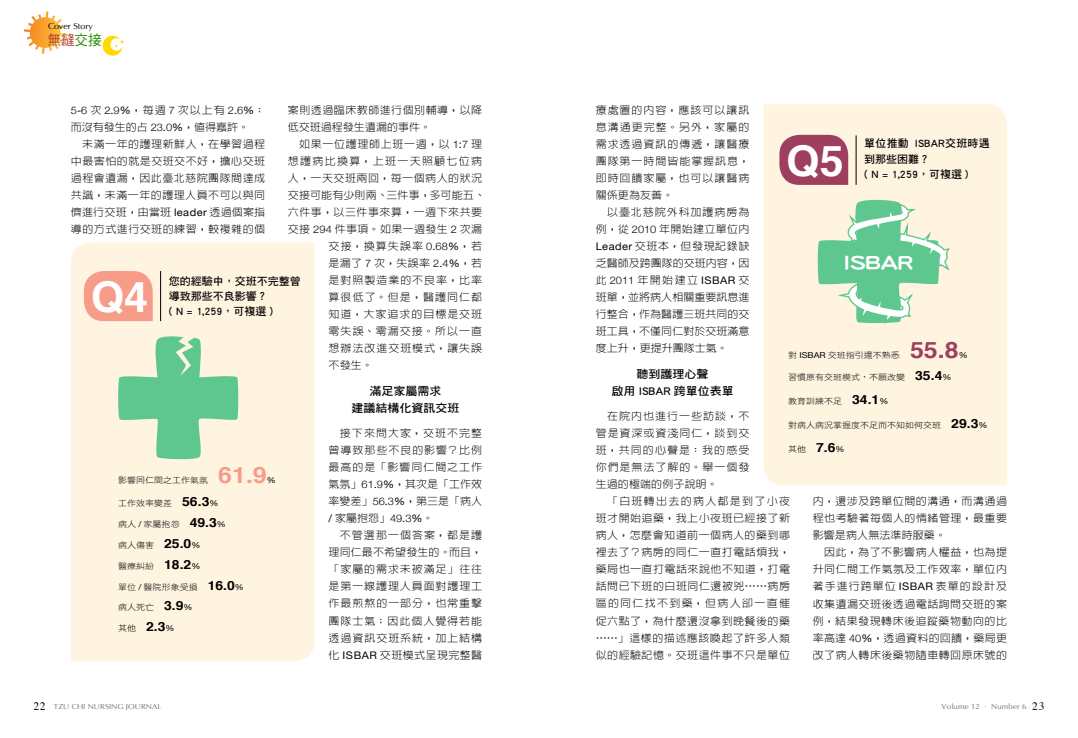
<style>
.page{position:relative;width:1078px;height:738px;background:#fff}
.page>*{position:absolute;margin:0;border:0;box-sizing:border-box;transform-origin:0 0}
.t1{font:700 42.3px "Helvetica";color:#fff}
.t2{font:700 22.5px "Helvetica";color:#f79c88;scale:1.11 1}
.t3{font:700 22.5px "Helvetica";color:#9e3f5f;scale:1.11 1}
.t4{font:20.2px "DF Yuan Std W8";color:#fff;scale:1.11 1}
.t5{font:14.2px "DF Hei Std W5";color:#b34529;scale:.95 1}
.t6{font:700 12.6px "Helvetica";color:#000;scale:1.11 1}
.t7{font:11.4px/17px "DF Hei Std W7";color:#000;text-align:center;scale:1.05 1}
.t8{font:11.4px "Times";color:#000}
.t9{font:10.8px/15.3px "DF Hei Std W7";color:#000}
.t10{font:10.8px/15.3px "DF Hei Std W7";letter-spacing:.02em;color:#000}
.t11{font:300 10.4px/17px "Lin Gothic";letter-spacing:.045em;color:#000;text-align:justify;scale:1.05 1}
.t12{font:300 10.4px/17px "Lin Gothic";color:#000;scale:1.05 1}
.t13{font:300 10.4px "Lin Gothic";letter-spacing:.085em;color:#000;scale:1.05 1}
.t14{font:300 10.4px "Lin Gothic";letter-spacing:.095em;color:#000;scale:1.05 1}
.t15{font:300 10.4px "Lin Gothic";letter-spacing:.01em;color:#000;scale:1.05 1}
.t16{font:300 10.4px "Lin Gothic";letter-spacing:.115em;color:#000;scale:1.05 1}
.t17{font:8.6px "Optima";color:#000;scale:1.05 1}
.t18{font:8.1px "DF Hei Std W3";color:#000;scale:1.11 1}
.t19{font:8.1px "Helvetica Neue";color:#000;scale:1.11 1}
.t20{font:7.5px "Optima";letter-spacing:.01em;color:#6d6e71;scale:1.06 1}
.t21{font:7.2px "Optima";color:#6d6e71;scale:1.11 1}
.s1{color:#268c00}
.s2{font-family:"Helvetica Neue"}
.s3{font-family:"Helvetica Neue";font-weight:400}
.s4{font-family:"Helvetica";font-weight:700;font-size:12.6px}
.s5{font-family:"DF Hei Std W3";font-weight:400;font-size:8.1px}
.s6{font-family:"Helvetica Neue";font-weight:400;font-size:8.1px}
.s7{font-family:"DF Hei Std W3";font-weight:400}
.s8{font-family:"C Po HK";font-weight:700}
</style>
<div class="page">
<svg style="left:24px;top:11px;width:42px;height:43px"></svg>
<svg style="left:102px;top:35px;width:22px;height:21px"></svg>
<div style="left:763px;top:104px;width:243px;height:381px;background:#fff4e0"></div>
<div style="left:71px;top:242px;width:243px;height:418px;background:#fff4e0"></div>
<hr style="left:160px;top:271px;width:1px;height:50px;background:#000">
<svg style="left:84px;top:271px;width:69px;height:50px;background:#f7a28e"></svg>
<svg style="left:117px;top:335px;width:122px;height:125px;background:#a7dbb3"></svg>
<hr style="left:855px;top:135px;width:1px;height:50px;background:#000">
<svg style="left:779px;top:135px;width:69px;height:50px;background:#a54c68"></svg>
<svg style="left:816px;top:192px;width:134px;height:135px;background:#b4e0bc"></svg>
<p class="t17" style="left:48px;top:21px;width:44px">Cover Story</p>
<h3 class="t5" style="left:47px;top:32px;width:58px">無縫<span class="s1">交接</span></h3>
<p class="t11" style="left:288px;top:101px;width:186px">案則透過臨床教師進行個別輔導，以降低交班過程發生遺漏的事件。</p>
<p class="t11" style="left:299px;top:135px;width:176px">如果一位護理師上班一週，以 <span class="s2">1</span><span class="s3">:</span><span class="s2">7</span> 理</p>
<p class="t16" style="left:288px;top:155px;width:186px">想護病比換算，上班一天照顧七位病</p>
<p class="t11" style="left:288px;top:169px;width:186px">人，一天交班兩回，每一個病人的狀況</p>
<p class="t15" style="left:288px;top:189px;width:189px">交接可能有少則兩、三件事，多可能五、</p>
<p class="t11" style="left:288px;top:203px;width:186px">六件事，以三件事來算，一週下來共要</p>
<p class="t11" style="left:288px;top:220px;width:186px">交接 <span class="s2">294</span> 件事項。如果一週發生 <span class="s2">2</span> 次漏</p>
<p class="t11" style="left:328px;top:237px;width:148px">交接，換算失誤率 <span class="s2">0</span><span class="s3">.</span><span class="s2">68</span><span class="s3">%</span>，若</p>
<p class="t11" style="left:328px;top:254px;width:148px">是漏了 <span class="s2">7</span> 次，失誤率 <span class="s2">2</span><span class="s3">.</span><span class="s2">4</span><span class="s3">%</span>，若</p>
<p class="t13" style="left:328px;top:274px;width:148px">是對照製造業的不良率，比率</p>
<p class="t14" style="left:328px;top:291px;width:148px">算很低了。但是，醫護同仁都</p>
<p class="t13" style="left:328px;top:308px;width:148px">知道，大家追求的目標是交班</p>
<p class="t14" style="left:328px;top:325px;width:148px">零失誤、零漏交接。所以一直</p>
<p class="t13" style="left:328px;top:342px;width:148px">想辦法改進交班模式，讓失誤</p>
<p class="t11" style="left:328px;top:356px;width:44px">不發生。</p>
<p class="t7" style="left:351px;top:382px;width:104px">滿足家屬需求<br>建議結構化資訊交班</p>
<p class="t11" style="left:328px;top:424px;width:148px;text-indent:11px">接下來問大家，交班不完整曾導致那些不良的影響？比例最高的是「影響同仁間之工作氣氛」<span class="s2">61</span><span class="s3">.</span><span class="s2">9</span><span class="s3">%</span>，其次是「工作效率變差」<span class="s2">56</span><span class="s3">.</span><span class="s2">3</span><span class="s3">%</span>，第三是「病人<span class="s3">/</span> 家屬抱怨」<span class="s2">49</span><span class="s3">.</span><span class="s2">3</span><span class="s3">%</span>。</p>
<p class="t11" style="left:328px;top:526px;width:148px;text-indent:11px">不管選那一個答案，都是護理同仁最不希望發生的。而且，「家屬的需求未被滿足」往往是第一線護理人員面對護理工作最煎熬的一部分，也常重擊團隊士氣；因此個人覺得若能透過資訊交班系統，加上結構化 <span class="s3">ISBAR</span> 交班模式呈現完整醫</p>
<p class="t12" style="left:71px;top:101px;width:186px"><span class="s2">5</span><span class="s3">-</span><span class="s2">6</span> 次 <span class="s2">2</span><span class="s3">.</span><span class="s2">9</span><span class="s3">%</span>，每週 <span class="s2">7</span> 次以上有 <span class="s2">2</span><span class="s3">.</span><span class="s2">6</span><span class="s3">%</span>；而沒有發生的占 <span class="s2">23</span><span class="s3">.</span><span class="s2">0</span><span class="s3">%</span>，值得嘉許。</p>
<p class="t11" style="left:71px;top:135px;width:186px;text-indent:11px">未滿一年的護理新鮮人，在學習過程中最害怕的就是交班交不好，擔心交班過程會遺漏，因此臺北慈院團隊間達成共識，未滿一年的護理人員不可以與同儕進行交班，由當班 <span class="s3">leader</span> 透過個案指導的方式進行交班的練習，較複雜的個</p>
<p class="t9" style="left:169px;top:273px;width:134px">您的經驗中，交班不完整曾導致那些不良影響？</p>
<h1 class="t1" style="left:91px;top:263px;width:59px">Q4</h1>
<p class="t9" style="left:169px;top:303px;width:106px">( N = 1,259，可複選 )</p>
<p class="t18" style="left:118px;top:475px;width:83px">影響同仁間之工作氣氛</p>
<h2 class="t2" style="left:218px;top:456px;width:45px">61.9</h2>
<p class="t19" style="left:267px;top:474px;width:10px">%</p>
<p class="t18" style="left:118px;top:498px;width:92px">工作效率變差 <span class="s4">56.3</span><span class="s2">%</span></p>
<p class="t18" style="left:118px;top:519px;width:99px">病人 <span class="s2">/</span> 家屬抱怨 <span class="s4">49.3</span><span class="s2">%</span></p>
<p class="t18" style="left:118px;top:540px;width:76px">病人傷害 <span class="s4">25.0</span><span class="s2">%</span></p>
<p class="t18" style="left:118px;top:561px;width:76px">醫療糾紛 <span class="s4">18.2</span><span class="s2">%</span></p>
<p class="t18" style="left:118px;top:582px;width:115px">單位 <span class="s2">/</span> 醫院形象受損 <span class="s4">16.0</span><span class="s2">%</span></p>
<p class="t18" style="left:118px;top:602px;width:69px">病人死亡 <span class="s4">3.9</span><span class="s2">%</span></p>
<p class="t6" style="left:118px;top:616px;width:52px"><span class="s5">其他</span> 2.3<span class="s6">%</span></p>
<p class="t11" style="left:595px;top:101px;width:148px">療處置的內容，應該可以讓訊息溝通更完整。另外，家屬的需求透過資訊的傳遞，讓醫療團隊第一時間皆能掌握訊息，即時回饋家屬，也可以讓醫病關係更為友善。</p>
<p class="t11" style="left:595px;top:203px;width:148px;text-indent:11px">以臺北慈院外科加護病房為例，從 <span class="s2">2010</span> 年開始建立單位內<span class="s3">Leader</span> 交班本，但發現記錄缺乏醫師及跨團隊的交班內容，因此 <span class="s2">2011</span> 年開始建立 <span class="s3">ISBAR</span> 交班單，並將病人相關重要訊息進行整合，作為醫護三班共同的交班工具，不僅同仁對於交班滿意度上升，更提升團隊士氣。</p>
<p class="t7" style="left:611px;top:365px;width:118px">聽到護理心聲<br>啟用 ISBAR 跨單位表單</p>
<p class="t11" style="left:595px;top:407px;width:148px;text-indent:11px">在院內也進行一些訪談，不管是資深或資淺同仁，談到交班，共同的心聲是：我的感受你們是無法了解的。舉一個發生過的極端的例子說明。</p>
<p class="t11" style="left:595px;top:492px;width:186px;text-indent:11px">「白班轉出去的病人都是到了小夜班才開始追藥，我上小夜班已經接了新病人，怎麼會知道前一個病人的藥到<span class="s7">哪</span>裡去了？病房的同仁一直打電話煩我，藥局也一直打電話來說他不知道，打電話問已下班的白班同仁還被兇<span class="s8">……</span>病房區的同仁找不到藥，但病人卻一直催促六點了，為什麼還沒拿到晚餐後的藥<span class="s8">……</span>」這樣的描述應該喚起了許多人<span class="s7">類</span>似的經驗記憶。交班這件事不只是單位</p>
<p class="t11" style="left:812px;top:492px;width:186px">內，還涉及跨單位間的溝通，而溝通過程也考驗著每個人的情緒管理，最重要影響是病人無法準時服藥。</p>
<p class="t10" style="left:864px;top:135px;width:127px">單位推動 ISBAR交班時遇到那些困難？</p>
<h1 class="t1" style="left:786px;top:126px;width:59px">Q5</h1>
<p class="t9" style="left:864px;top:166px;width:106px">( N = 1,259，可複選 )</p>
<h3 class="t4" style="left:842px;top:250px;width:65px">ISBAR</h3>
<p class="t18" style="left:787px;top:350px;width:102px">對 <span class="s2">ISBAR</span> 交班指引還不熟悉</p>
<h2 class="t3" style="left:909px;top:331px;width:45px">55.8</h2>
<p class="t19" style="left:958px;top:349px;width:10px">%</p>
<p class="t18" style="left:787px;top:372px;width:149px">習慣原有交班模式，不願改變 <span class="s4">35.4</span><span class="s2">%</span></p>
<p class="t18" style="left:787px;top:396px;width:92px">教育訓練不足 <span class="s4">34.1</span><span class="s2">%</span></p>
<p class="t18" style="left:787px;top:420px;width:181px">對病人病況掌握度不足而不知如何交班 <span class="s4">29.3</span><span class="s2">%</span></p>
<p class="t6" style="left:787px;top:437px;width:52px"><span class="s5">其他</span> 7.6<span class="s6">%</span></p>
<p class="t11" style="left:812px;top:543px;width:186px;text-indent:11px">因此，為了不影響病人權益，也為提升同仁間工作氣氛及工作效率，單位內著手進行跨單位 <span class="s3">ISBAR</span> 表單的設計及收集遺漏交班後透過電話詢問交班的案例，結果發現轉床後追蹤藥物動向的比率高達 <span class="s2">40</span><span class="s3">%</span>，透過資料的回饋，藥局更改了病人轉床後藥物隨車轉回原床號的</p>
<p class="t8" style="left:33px;top:694px;width:14px">22</p>
<p class="t20" style="left:941px;top:701px;width:38px">Volume 12</p>
<p class="t8" style="left:1031px;top:695px;width:14px">23</p>
<p class="t21" style="left:54px;top:701px;width:98px">TZU CHI NURSING JOURNAL</p>
<p class="t20" style="left:991px;top:701px;width:35px">Number 6</p>
</div>
